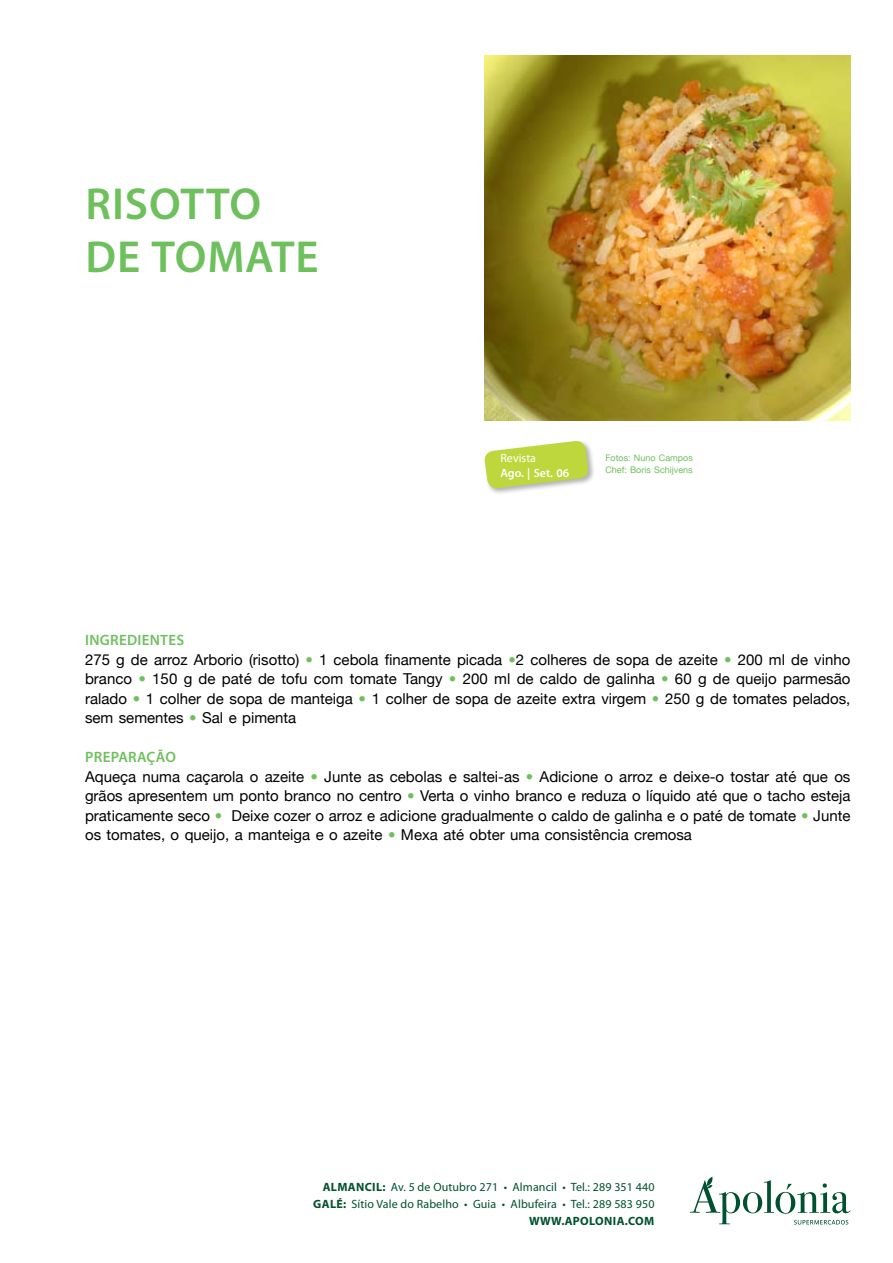
<style>
.page{position:relative;width:893px;height:1263px;background:#fff}
.page>*{position:absolute;margin:0;border:0;box-sizing:border-box;transform-origin:0 0}
.t1{font:600 45px/52.5px "Myriad Pro";color:#6ec05d}
.t2{font:15px/19.5px "Helvetica Neue";color:#000;text-align:justify}
.t3{font:600 15px "Myriad Pro";letter-spacing:.02em;color:#6ec05d}
.t4{font:12px/17.1px "Myriad Pro";letter-spacing:.01em;color:#00512f;text-align:right}
.t5{font:600 12px "Myriad Pro";color:#fff}
.t6{font:12px "Myriad Pro";color:#fff}
.t7{font:9px/12px "Helvetica Neue";color:#6ec05d}
.s1{color:#6ec05d}
.s2{font-weight:700}
</style>
<div class="page">
<img style="left:485px;top:55px;width:365px;height:366px">
<svg style="left:690px;top:1177px;width:160px;height:47px"></svg>
<div style="left:483px;top:440px;width:119px;height:64px;background:#000;opacity:.3"></div>
<svg style="left:484px;top:440px;width:105px;height:49px"></svg>
<h1 class="t1" style="left:85px;top:177px;width:185px">RISOTTO<br>DE TOMATE</h1>
<p class="t6" style="left:500px;top:450px;width:37px">Revista</p>
<p class="t5" style="left:500px;top:465px;width:70px">AGO. | SET. 06</p>
<p class="t7" style="left:605px;top:452px;width:89px">Fotos: Nuno Campos<br>Chef: Boris Schijvens</p>
<p class="t3" style="left:85px;top:630px;width:101px">INGREDIENTES</p>
<p class="t2" style="left:85px;top:649px;width:767px">275 g de arroz Arborio (risotto) <span class="s1">•</span> 1 cebola finamente picada <span class="s1">•</span>2 colheres de sopa de azeite <span class="s1">•</span> 200 ml de vinho branco <span class="s1">•</span> 150 g de paté de tofu com tomate Tangy <span class="s1">•</span> 200 ml de caldo de galinha <span class="s1">•</span> 60 g de queijo parmesão ralado <span class="s1">•</span> 1 colher de sopa de manteiga <span class="s1">•</span> 1 colher de sopa de azeite extra virgem <span class="s1">•</span> 250 g de tomates pelados, sem sementes <span class="s1">•</span> Sal e pimenta</p>
<p class="t3" style="left:85px;top:747px;width:92px">PREPARAÇÃO</p>
<p class="t2" style="left:85px;top:766px;width:767px">Aqueça numa caçarola o azeite <span class="s1">•</span> Junte as cebolas e saltei-as <span class="s1">•</span> Adicione o arroz e deixe-o tostar até que os grãos apresentem um ponto branco no centro <span class="s1">•</span> Verta o vinho branco e reduza o líquido até que o tacho esteja praticamente seco <span class="s1">•</span> Deixe cozer o arroz e adicione gradualmente o caldo de galinha e o paté de tomate <span class="s1">•</span> Junte os tomates, o queijo, a manteiga e o azeite <span class="s1">•</span> Mexa até obter uma consistência cremosa</p>
<p class="t4" style="left:313px;top:1178px;width:343px"><span class="s2">ALMANCIL:</span> Av. 5 de Outubro 271 • Almancil • Tel.: 289 351 440<br><span class="s2">GALÉ:</span> Sítio Vale do Rabelho • Guia • Albufeira • Tel.: 289 583 950<br><span class="s2">WWW.APOLONIA.COM</span></p>
</div>
